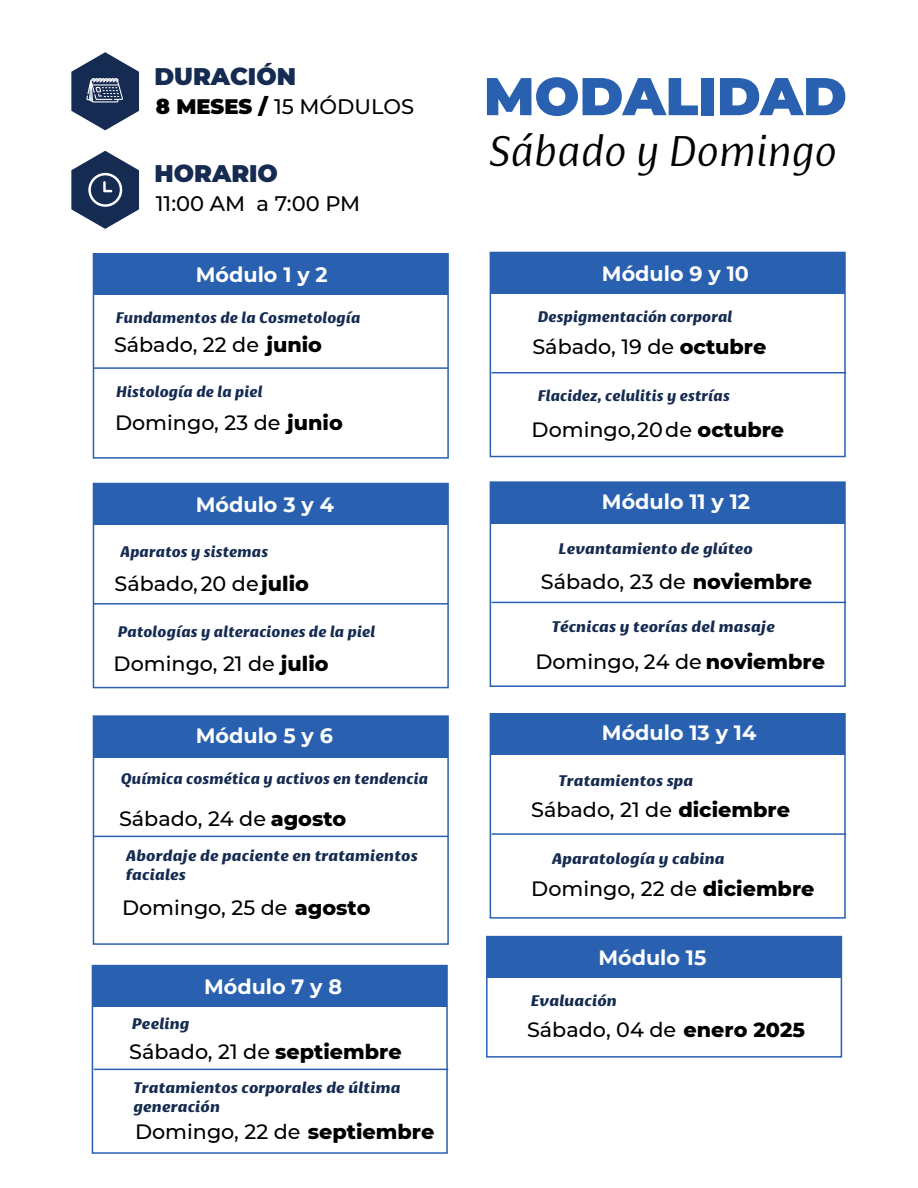
<style>
.page{position:relative;width:918px;height:1188px;background:#fff}
.page>*{position:absolute;margin:0;border:0;box-sizing:border-box;transform-origin:0 0}
.t1{font:900 53.1px "Montserrat";color:#2961b0}
.t2{font:italic 44.25px "Basel Neue";color:#020202}
.t3{font:900 24px "Montserrat";color:#152b51}
.t4{font:500 21px "Montserrat";color:#020202}
.t5{font:500 20.7px "Montserrat";color:#000}
.t6{font:700 20.7px "Montserrat";color:#fff}
.t7{font:italic 900 15.9px/19px "Basel Neue";color:#152b51;scale:1.05 1}
.t8{font:italic 900 15.9px "Basel Neue";color:#152b51}
.s1{font-weight:900}
.s2{font-weight:800}
</style>
<div class="page">
<svg style="left:71px;top:52px;width:68px;height:78px"></svg>
<svg style="left:71px;top:151px;width:68px;height:78px"></svg>
<div style="left:92px;top:965px;width:356px;height:189px;border:2px solid #2961b0"></div>
<div style="left:92px;top:966px;width:355px;height:41px;background:#2961b0"></div>
<hr style="left:94px;top:1069px;width:354px;height:1px;background:#2961b0">
<div style="left:490px;top:252px;width:356px;height:205px;border:2px solid #2961b0"></div>
<div style="left:490px;top:252px;width:355px;height:41px;background:#2961b0"></div>
<hr style="left:492px;top:372px;width:354px;height:1px;background:#2961b0">
<div style="left:490px;top:481px;width:356px;height:206px;border:2px solid #2961b0"></div>
<div style="left:490px;top:482px;width:355px;height:41px;background:#2961b0"></div>
<hr style="left:492px;top:602px;width:354px;height:1px;background:#2961b0">
<div style="left:486px;top:936px;width:356px;height:122px;border:2px solid #2961b0"></div>
<div style="left:487px;top:937px;width:354px;height:41px;background:#2961b0"></div>
<div style="left:490px;top:713px;width:356px;height:206px;border:2px solid #2961b0"></div>
<div style="left:490px;top:714px;width:355px;height:41px;background:#2961b0"></div>
<hr style="left:492px;top:833px;width:354px;height:2px;background:#2961b0">
<div style="left:93px;top:253px;width:356px;height:206px;border:2px solid #2961b0"></div>
<div style="left:93px;top:254px;width:355px;height:41px;background:#2961b0"></div>
<hr style="left:93px;top:367px;width:355px;height:2px;background:#2961b0">
<div style="left:93px;top:483px;width:356px;height:205px;border:2px solid #2961b0"></div>
<div style="left:93px;top:484px;width:355px;height:41px;background:#2961b0"></div>
<hr style="left:93px;top:603px;width:355px;height:2px;background:#2961b0">
<div style="left:93px;top:715px;width:356px;height:230px;border:2px solid #2961b0"></div>
<div style="left:93px;top:716px;width:355px;height:41px;background:#2961b0"></div>
<hr style="left:93px;top:836px;width:355px;height:1px;background:#2961b0">
<p class="t3" style="left:154px;top:58px;width:143px">DURACIÓN</p>
<p class="t4" style="left:156px;top:92px;width:260px"><span class="s1">8 MESES /</span> 15 MÓDULOS</p>
<p class="t3" style="left:154px;top:156px;width:125px">HORARIO</p>
<p class="t4" style="left:156px;top:189px;width:206px">11:00 AM a 7:00 PM</p>
<p class="t6" style="left:196px;top:260px;width:133px">Módulo 1 y 2</p>
<p class="t8" style="left:116px;top:308px;width:246px">Fundamentos de la Cosmetología</p>
<p class="t5" style="left:114px;top:330px;width:210px">Sábado, 22 de <span class="s2">junio</span></p>
<p class="t8" style="left:116px;top:382px;width:148px">Histología de la piel</p>
<p class="t5" style="left:115px;top:408px;width:229px">Domingo, 23 de <span class="s2">junio</span></p>
<p class="t6" style="left:196px;top:490px;width:140px">Módulo 3 y 4</p>
<p class="t8" style="left:120px;top:542px;width:150px">Aparatos y sistemas</p>
<p class="t5" style="left:115px;top:569px;width:196px">Sábado, 20 de<span class="s2">julio</span></p>
<p class="t8" style="left:118px;top:622px;width:259px">Patologías y alteraciones de la piel</p>
<p class="t5" style="left:114px;top:650px;width:217px">Domingo, 21 de <span class="s2">julio</span></p>
<p class="t6" style="left:196px;top:720px;width:139px">Módulo 5 y 6</p>
<p class="t8" style="left:121px;top:769px;width:309px">Química cosmética y activos en tendencia</p>
<p class="t5" style="left:119px;top:804px;width:229px">Sábado, 24 de <span class="s2">agosto</span></p>
<p class="t7" style="left:126px;top:846px;width:280px">Abordaje de paciente en tratamientos faciales</p>
<p class="t5" style="left:122px;top:893px;width:250px">Domingo, 25 de <span class="s2">agosto</span></p>
<p class="t7" style="left:132px;top:1014px;width:57px">Peeling</p>
<p class="t6" style="left:204px;top:972px;width:140px">Módulo 7 y 8</p>
<p class="t5" style="left:129px;top:1037px;width:274px">Sábado, 21 de <span class="s2">septiembre</span></p>
<p class="t7" style="left:133px;top:1078px;width:256px">Tratamientos corporales de última generación</p>
<p class="t5" style="left:135px;top:1117px;width:301px">Domingo, 22 de <span class="s2">septiembre</span></p>
<h1 class="t1" style="left:484px;top:56px;width:364px">MODALIDAD</h1>
<h2 class="t2" style="left:488px;top:125px;width:351px">Sábado y Domingo</h2>
<p class="t6" style="left:602px;top:258px;width:148px">Módulo 9 y 10</p>
<p class="t8" style="left:538px;top:307px;width:196px">Despigmentación corporal</p>
<p class="t5" style="left:532px;top:333px;width:235px">Sábado, 19 de <span class="s2">octubre</span></p>
<p class="t8" style="left:538px;top:386px;width:194px">Flacidez, celulitis y estrías</p>
<p class="t5" style="left:532px;top:416px;width:254px">Domingo, 20 de <span class="s2">octubre</span></p>
<p class="t6" style="left:602px;top:486px;width:150px">Módulo 11 y 12</p>
<p class="t7" style="left:559px;top:539px;width:187px">Levantamiento de glúteo</p>
<p class="t5" style="left:541px;top:567px;width:273px">Sábado, 23 de <span class="s2">noviembre</span></p>
<p class="t7" style="left:552px;top:617px;width:214px">Técnicas y teorías del masaje</p>
<p class="t5" style="left:535px;top:647px;width:291px">Domingo, 24 de <span class="s2">noviembre</span></p>
<p class="t6" style="left:602px;top:718px;width:156px">Módulo 13 y 14</p>
<p class="t7" style="left:559px;top:771px;width:130px">Tratamientos spa</p>
<p class="t5" style="left:531px;top:795px;width:260px">Sábado, 21 de <span class="s2">diciembre</span></p>
<p class="t7" style="left:552px;top:849px;width:166px">Aparatología y cabina</p>
<p class="t5" style="left:531px;top:874px;width:285px">Domingo, 22 de <span class="s2">diciembre</span></p>
<p class="t6" style="left:598px;top:943px;width:109px">Módulo 15</p>
<p class="t7" style="left:531px;top:991px;width:84px">Evaluación</p>
<p class="t5" style="left:527px;top:1015px;width:280px">Sábado, 04 de <span class="s2">enero 2025</span></p>
</div>
